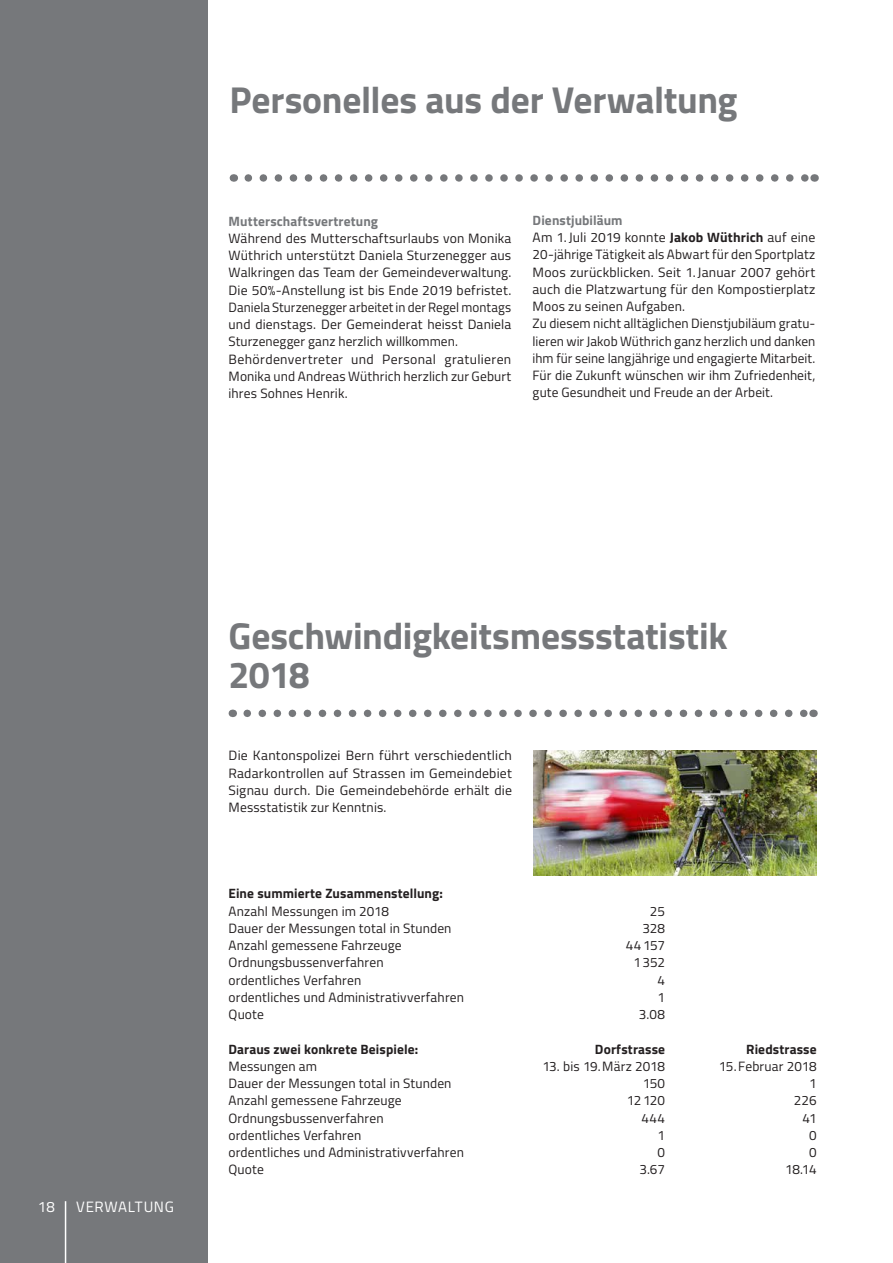
<style>
.page{position:relative;width:893px;height:1263px;background:#fff}
.page>*{position:absolute;margin:0;border:0;box-sizing:border-box;transform-origin:0 0}
.t1{font:700 37.5px/39px "Titillium";letter-spacing:-.005em;color:#76787b}
.t2{font:15px "Titillium";letter-spacing:.045em;color:#fff}
.t3{font:13.5px/17.2px "Titillium";letter-spacing:.01em;color:#231f20}
.t4{font:700 13.5px "Titillium";letter-spacing:.01em;color:#231f20}
.t5{font:700 13.5px "Titillium";letter-spacing:.01em;color:#76787b}
.s1{font-weight:700;color:#76787b}
.s2{font-weight:700}
</style>
<div class="page">
<div style="left:0;top:0;width:207px;height:1263px;background:#76787b"></div>
<svg style="left:248px;top:174px;width:559px;height:8px"></svg>
<svg style="left:247px;top:710px;width:559px;height:7px"></svg>
<img style="left:534px;top:750px;width:282px;height:125px">
<hr style="left:65px;top:1201px;width:1px;height:62px;background:#fff">
<h1 class="t1" style="left:230px;top:79px;width:509px">Personelles aus der Verwaltung</h1>
<p class="t5" style="left:229px;top:211px;width:151px">Mutterschaftsvertretung</p>
<p class="t3" style="left:229px;top:229px;width:284px">Während des Mutterschaftsurlaubs von Monika Wüthrich unterstützt Daniela Sturzenegger aus Walkringen das Team der Gemeindeverwaltung.<br>Die 50%-Anstellung ist bis Ende 2019 befristet.<br>Daniela Sturzenegger arbeitet in der Regel montags und dienstags. Der Gemeinderat heisst Daniela Sturzenegger ganz herzlich willkommen.<br>Behördenvertreter und Personal gratulieren Monika und Andreas Wüthrich herzlich zur Geburt ihres Sohnes Henrik.</p>
<p class="t3" style="left:533px;top:211px;width:284px"><span class="s1">Dienstjubiläum<br></span>Am 1.Juli 2019 konnte <span class="s2">Jakob Wüthrich</span> auf eine 20-jährige Tätigkeit als Abwart für den Sportplatz Moos zurückblicken. Seit 1.Januar 2007 gehört auch die Platzwartung für den Kompostierplatz Moos zu seinen Aufgaben.<br>Zu diesem nicht alltäglichen Dienstjubiläum gratu&shy;lieren wir Jakob Wüthrich ganz herzlich und danken ihm für seine langjährige und engagierte Mitarbeit.<br>Für die Zukunft wünschen wir ihm Zufriedenheit, gute Gesundheit und Freude an der Arbeit.</p>
<p class="t2" style="left:38px;top:1195px;width:19px">18</p>
<p class="t2" style="left:76px;top:1195px;width:99px">VERWALTUNG</p>
<h1 class="t1" style="left:229px;top:614px;width:501px">Geschwindigkeitsmessstatistik<br>2018</h1>
<p class="t3" style="left:229px;top:746px;width:285px;text-align:justify">Die Kantonspolizei Bern führt verschiedentlich Radarkontrollen auf Strassen im Gemeindebiet Signau durch. Die Gemeindebehörde erhält die Messstatistik zur Kenntnis.</p>
<p class="t4" style="left:229px;top:883px;width:216px">Eine summierte Zusammenstellung:</p>
<p class="t3" style="left:229px;top:901px;width:162px">Anzahl Messungen im 2018</p>
<p class="t3" style="left:650px;top:901px;width:17px">25</p>
<p class="t3" style="left:229px;top:919px;width:224px">Dauer der Messungen total in Stunden</p>
<p class="t3" style="left:642px;top:919px;width:24px">328</p>
<p class="t3" style="left:229px;top:936px;width:175px">Anzahl gemessene Fahrzeuge</p>
<p class="t3" style="left:626px;top:936px;width:41px">44157</p>
<p class="t3" style="left:229px;top:953px;width:157px">Ordnungsbussenverfahren</p>
<p class="t3" style="left:633px;top:953px;width:33px">1352</p>
<p class="t3" style="left:229px;top:970px;width:134px">ordentliches Verfahren</p>
<p class="t3" style="left:657px;top:970px;width:9px">4</p>
<p class="t3" style="left:229px;top:988px;width:237px">ordentliches und Administrativverfahren</p>
<p class="t3" style="left:657px;top:988px;width:9px">1</p>
<p class="t3" style="left:229px;top:1005px;width:37px">Quote</p>
<p class="t3" style="left:639px;top:1005px;width:28px">3.08</p>
<p class="t4" style="left:229px;top:1038px;width:191px">Daraus zwei konkrete Beispiele:</p>
<p class="t4" style="left:595px;top:1038px;width:72px">Dorfstrasse</p>
<p class="t4" style="left:746px;top:1038px;width:72px">Riedstrasse</p>
<p class="t3" style="left:229px;top:1057px;width:90px">Messungen am</p>
<p class="t3" style="left:542px;top:1057px;width:124px">13. bis 19.März 2018</p>
<p class="t3" style="left:719px;top:1057px;width:99px">15.Februar 2018</p>
<p class="t3" style="left:229px;top:1074px;width:224px">Dauer der Messungen total in Stunden</p>
<p class="t3" style="left:643px;top:1074px;width:24px">150</p>
<p class="t3" style="left:809px;top:1074px;width:9px">1</p>
<p class="t3" style="left:229px;top:1091px;width:175px">Anzahl gemessene Fahrzeuge</p>
<p class="t3" style="left:627px;top:1091px;width:40px">12120</p>
<p class="t3" style="left:794px;top:1091px;width:24px">226</p>
<p class="t3" style="left:229px;top:1108px;width:157px">Ordnungsbussenverfahren</p>
<p class="t3" style="left:642px;top:1108px;width:25px">444</p>
<p class="t3" style="left:802px;top:1108px;width:16px">41</p>
<p class="t3" style="left:229px;top:1126px;width:134px">ordentliches Verfahren</p>
<p class="t3" style="left:657px;top:1126px;width:9px">1</p>
<p class="t3" style="left:809px;top:1126px;width:9px">0</p>
<p class="t3" style="left:229px;top:1143px;width:237px">ordentliches und Administrativverfahren</p>
<p class="t3" style="left:657px;top:1143px;width:9px">0</p>
<p class="t3" style="left:809px;top:1143px;width:9px">0</p>
<p class="t3" style="left:229px;top:1160px;width:37px">Quote</p>
<p class="t3" style="left:639px;top:1160px;width:27px">3.67</p>
<p class="t3" style="left:785px;top:1160px;width:33px">18.14</p>
</div>
